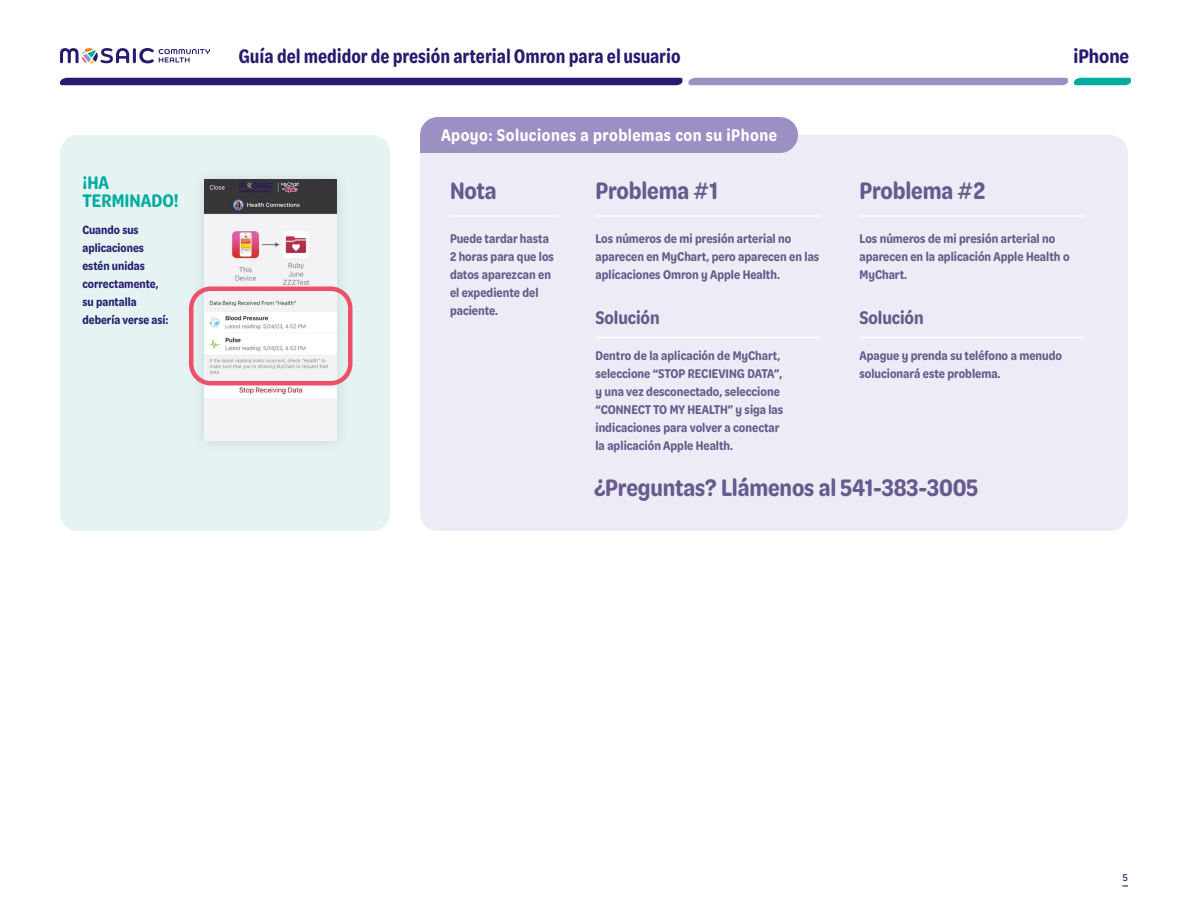
<style>
.page{position:relative;width:1188px;height:918px;background:#fff}
.page>*{position:absolute;margin:0;border:0;box-sizing:border-box;transform-origin:0 0}
.t1{font:600 25.5px "Omnes Cond";letter-spacing:-.005em;color:#665b8c}
.t2{font:600 21px "Omnes Narrow";letter-spacing:-.005em;color:#261b6f}
.t3{font:600 21px "Omnes Cond";letter-spacing:-.005em;color:#261b6f}
.t4{font:600 19.5px "Omnes Cond";letter-spacing:-.005em;color:#665b8c}
.t5{font:600 19.5px/18px "Omnes Cond";color:#00aca0}
.t6{font:600 18px "Omnes Cond";letter-spacing:.025em;color:#fff}
.t7{font:600 13.5px/18px "Omnes Cond";color:#665b8c}
.t8{font:600 12.75px/18px "Omnes Cond";color:#261b6f}
.t9{font:500 10.5px "Omnes Cond";color:#261b6f}
.s1{font-weight:500}
</style>
<div class="page">
<div style="left:60px;top:135px;width:330px;height:396px;background:#e5f4f3;border-radius:18px"></div>
<div style="left:420px;top:135px;width:708px;height:396px;background:#edebf5"></div>
<div style="left:189px;top:165px;width:162px;height:291px;background:#e1eeee"></div>
<img style="left:204px;top:180px;width:133px;height:261px">
<div style="left:189px;top:286px;width:163px;height:100px;border:4px solid #ef5069;border-radius:20px"></div>
<svg style="left:1122px;top:885px;width:6px;height:2px"></svg>
<hr style="left:133px;top:48px;width:3px;height:15px;background:#261b6f">
<svg style="left:60px;top:48px;width:69px;height:16px"></svg>
<svg style="left:139px;top:48px;width:71px;height:15px"></svg>
<svg style="left:1074px;top:78px;width:57px;height:7px"></svg>
<svg style="left:60px;top:78px;width:1008px;height:7px;background:#534890"></svg>
<div style="left:420px;top:117px;width:378px;height:36px;background:#9b8fc4"></div>
<hr style="left:450px;top:215px;width:108px;height:2px;background:#fff">
<hr style="left:596px;top:215px;width:224px;height:2px;background:#fff">
<hr style="left:860px;top:215px;width:224px;height:2px;background:#fff">
<hr style="left:596px;top:337px;width:224px;height:1px;background:#fff">
<hr style="left:860px;top:337px;width:224px;height:1px;background:#fff">
<h2 class="t2" style="left:238px;top:42px;width:444px">Guía del medidor de presión arterial Omron para el usuario</h2>
<h2 class="t3" style="left:1074px;top:42px;width:57px">iPhone</h2>
<h3 class="t6" style="left:441px;top:123px;width:337px">Apoyo: Soluciones a problemas con su iPhone</h3>
<h3 class="t5" style="left:82px;top:173px;width:98px">¡HA<br>TERMINADO!</h3>
<p class="t8" style="left:82px;top:220px;width:88px">Cuando sus aplicaciones estén unidas correctamente, su pantalla debería verse así:</p>
<p class="t7" style="left:450px;top:229px;width:105px">Puede tardar hasta<br>2 horas para que los datos aparezcan en el expediente del paciente.</p>
<h1 class="t1" style="left:450px;top:173px;width:48px">Nota</h1>
<h1 class="t1" style="left:596px;top:173px;width:124px">Problema <span class="s1">#</span>1</h1>
<p class="t7" style="left:596px;top:229px;width:225px">Los números de mi presión arterial no aparecen en MyChart, pero aparecen en las aplicaciones Omron y Apple Health.</p>
<h3 class="t4" style="left:596px;top:304px;width:66px">Solución</h3>
<p class="t7" style="left:596px;top:346px;width:189px">Dentro de la aplicación de MyChart, seleccione “STOP RECIEVING DATA”, y una vez desconectado, seleccione “CONNECT TO MY HEALTH” y siga las indicaciones para volver a conectar la aplicación Apple Health.</p>
<h1 class="t1" style="left:860px;top:173px;width:127px">Problema <span class="s1">#</span>2</h1>
<p class="t7" style="left:860px;top:229px;width:212px">Los números de mi presión arterial no aparecen en la aplicación Apple Health o<br>MyChart.</p>
<h3 class="t4" style="left:860px;top:304px;width:66px">Solución</h3>
<p class="t7" style="left:860px;top:346px;width:204px">Apague y prenda su teléfono a menudo solucionará este problema.</p>
<h1 class="t1" style="left:594px;top:470px;width:386px">¿Preguntas? Llámenos al 541-383-3005</h1>
<p class="t9" style="left:1122px;top:871px;width:7px">5</p>
</div>
